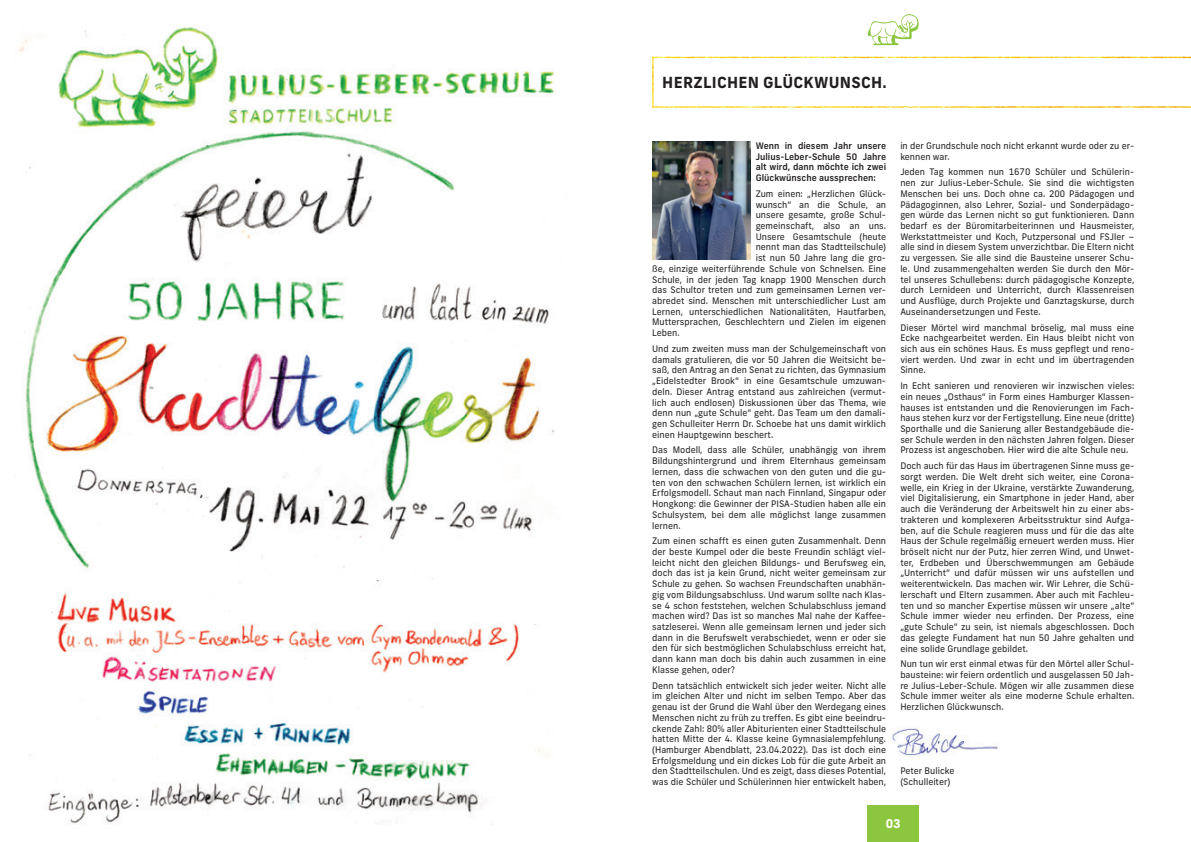
<style>
.page{position:relative;width:1191px;height:842px;background:#fff}
.page>*{position:absolute;margin:0;border:0;box-sizing:border-box;transform-origin:0 0}
.t1{font:700 15.2px "Frank New";letter-spacing:.02em;color:#231f20}
.t2{font:700 12px "Frank New";color:#fff}
.t3{font:9px/10.7px "Frank New";color:#231f20;text-align:justify}
.t4{font:500 9px/10.7px "Frank New";color:#231f20;text-align:justify}
</style>
<div class="page">
<img style="left:652px;top:57px;width:539px;height:51px">
<img style="left:890px;top:728px;width:108px;height:27px">
<img style="left:19px;top:27px;width:536px;height:798px">
<img style="left:652px;top:142px;width:98px;height:117px">
<div style="left:867px;top:805px;width:51px;height:37px;background:#8bc63e"></div>
<svg style="left:867px;top:14px;width:51px;height:31px"></svg>
<h1 class="t1" style="left:662px;top:73px;width:226px">HERZLICHEN GLÜCKWUNSCH.</h1>
<p class="t4" style="left:755px;top:140px;width:132px">Wenn in diesem Jahr unsere Julius-Leber-Schule 50 Jahre alt wird, dann möchte ich zwei Glückwünsche aussprechen:</p>
<p class="t3" style="left:755px;top:188px;width:132px">Zum einen: „Herzlichen Glück-</p>
<p class="t3" style="left:755px;top:199px;width:132px">wunsch“ an die Schule, an</p>
<p class="t3" style="left:755px;top:210px;width:132px">unsere gesamte, große Schul-</p>
<p class="t3" style="left:755px;top:220px;width:132px">gemeinschaft, also an uns.</p>
<p class="t3" style="left:755px;top:231px;width:132px">Unsere Gesamtschule (heute</p>
<p class="t3" style="left:755px;top:242px;width:132px">nennt man das Stadtteilschule)</p>
<p class="t3" style="left:755px;top:252px;width:132px">ist nun 50 Jahre lang die gro-</p>
<p class="t3" style="left:652px;top:263px;width:235px">ße, einzige weiterführende Schule von Schnelsen. Eine</p>
<p class="t3" style="left:652px;top:274px;width:235px">Schule, in der jeden Tag knapp 1900 Menschen durch</p>
<p class="t3" style="left:652px;top:285px;width:235px">das Schultor treten und zum gemeinsamen Lernen ver-</p>
<p class="t3" style="left:652px;top:295px;width:235px">abredet sind. Menschen mit unterschiedlicher Lust am</p>
<p class="t3" style="left:652px;top:306px;width:235px">Lernen, unterschiedlichen Nationalitäten, Hautfarben,</p>
<p class="t3" style="left:652px;top:317px;width:235px">Muttersprachen, Geschlechtern und Zielen im eigenen</p>
<p class="t3" style="left:652px;top:327px;width:29px">Leben.</p>
<p class="t3" style="left:652px;top:343px;width:235px">Und zum zweiten muss man der Schulgemeinschaft von damals gratulieren, die vor 50 Jahren die Weitsicht be&shy;saß, den Antrag an den Senat zu richten, das Gymnasium „Eidelstedter Brook“ in eine Gesamtschule umzuwan&shy;deln. Dieser Antrag entstand aus zahlreichen (vermut&shy;lich auch endlosen) Diskussionen über das Thema, wie denn nun „gute Schule“ geht. Das Team um den damali&shy;gen Schulleiter Herrn Dr. Schoebe hat uns damit wirklich einen Hauptgewinn beschert.</p>
<p class="t3" style="left:652px;top:445px;width:236px">Das Modell, dass alle Schüler, unabhängig von ihrem Bildungshintergrund und ihrem Elternhaus gemeinsam lernen, dass die schwachen von den guten und die gu&shy;ten von den schwachen Schülern lernen, ist wirklich ein Erfolgsmodell. Schaut man nach Finnland, Singapur oder Hongkong: die Gewinner der PISA-Studien haben alle ein Schulsystem, bei dem alle möglichst lange zusammen lernen.</p>
<p class="t3" style="left:652px;top:536px;width:236px">Zum einen schafft es einen guten Zusammenhalt. Denn der beste Kumpel oder die beste Freundin schlägt viel&shy;leicht nicht den gleichen Bildungs- und Berufsweg ein, doch das ist ja kein Grund, nicht weiter gemeinsam zur Schule zu gehen. So wachsen Freundschaften unabhän&shy;gig vom Bildungsabschluss. Und warum sollte nach Klas&shy;se 4 schon feststehen, welchen Schulabschluss jemand machen wird? Das ist so manches Mal nahe der Kaffee&shy;satzleserei. Wenn alle gemeinsam lernen und jeder sich dann in die Berufswelt verabschiedet, wenn er oder sie den für sich bestmöglichen Schulabschluss erreicht hat, dann kann man doch bis dahin auch zusammen in eine Klasse gehen, oder?</p>
<p class="t3" style="left:652px;top:680px;width:235px">Denn tatsächlich entwickelt sich jeder weiter. Nicht alle im gleichen Alter und nicht im selben Tempo. Aber das genau ist der Grund die Wahl über den Werdegang eines Menschen nicht zu früh zu treffen. Es gibt eine beeindru&shy;ckende Zahl: 80% aller Abiturienten einer Stadtteilschule hatten Mitte der 4. Klasse keine Gymnasialempfehlung. (Hamburger Abendblatt, 23.04.2022). Das ist doch eine Erfolgsmeldung und ein dickes Lob für die gute Arbeit an den Stadtteilschulen. Und es zeigt, dass dieses Potential, was die Schüler und Schülerinnen hier entwickelt haben,</p>
<p class="t3" style="left:900px;top:140px;width:235px">in der Grundschule noch nicht erkannt wurde oder zu er&shy;kennen war.</p>
<p class="t3" style="left:900px;top:167px;width:235px">Jeden Tag kommen nun 1670 Schüler und Schülerin&shy;nen zur Julius-Leber-Schule. Sie sind die wichtigsten Menschen bei uns. Doch ohne ca. 200 Pädagogen und Pädagoginnen, also Lehrer, Sozial- und Sonderpädago&shy;gen würde das Lernen nicht so gut funktionieren. Dann bedarf es der Büromitarbeiterinnen und Hausmeister, Werkstattmeister und Koch, Putzpersonal und FSJler – alle sind in diesem System unverzichtbar. Die Eltern nicht zu vergessen. Sie alle sind die Bausteine unserer Schu&shy;le. Und zusammengehalten werden Sie durch den Mör&shy;tel unseres Schullebens: durch pädagogische Konzepte, durch Lernideen und Unterricht, durch Klassenreisen und Ausflüge, durch Projekte und Ganztagskurse, durch Auseinandersetzungen und Feste.</p>
<p class="t3" style="left:900px;top:322px;width:235px">Dieser Mörtel wird manchmal bröselig, mal muss eine Ecke nachgearbeitet werden. Ein Haus bleibt nicht von sich aus ein schönes Haus. Es muss gepflegt und reno&shy;viert werden. Und zwar in echt und im übertragenden Sinne.</p>
<p class="t3" style="left:900px;top:380px;width:236px">In Echt sanieren und renovieren wir inzwischen vieles: ein neues „Osthaus“ in Form eines Hamburger Klassen&shy;hauses ist entstanden und die Renovierungen im Fach&shy;haus stehen kurz vor der Fertigstellung. Eine neue (dritte)<br>Sporthalle und die Sanierung aller Bestandgebäude die&shy;ser Schule werden in den nächsten Jahren folgen. Dieser Prozess ist angeschoben. Hier wird die alte Schule neu.</p>
<p class="t3" style="left:900px;top:461px;width:236px">Doch auch für das Haus im übertragenen Sinne muss ge&shy;sorgt werden. Die Welt dreht sich weiter, eine Corona&shy;welle, ein Krieg in der Ukraine, verstärkte Zuwanderung, viel Digitalisierung, ein Smartphone in jeder Hand, aber auch die Veränderung der Arbeitswelt hin zu einer abs&shy;trakteren und komplexeren Arbeitsstruktur sind Aufga&shy;ben, auf die Schule reagieren muss und für die das alte Haus der Schule regelmäßig erneuert werden muss. Hier bröselt nicht nur der Putz, hier zerren Wind, und Unwet&shy;ter, Erdbeben und Überschwemmungen am Gebäude „Unterricht“ und dafür müssen wir uns aufstellen und weiterentwickeln. Das machen wir. Wir Lehrer, die Schü&shy;lerschaft und Eltern zusammen. Aber auch mit Fachleu&shy;ten und so mancher Expertise müssen wir unsere „alte“ Schule immer wieder neu erfinden. Der Prozess, eine „gute Schule“ zu sein, ist niemals abgeschlossen. Doch das gelegte Fundament hat nun 50 Jahre gehalten und eine solide Grundlage gebildet.</p>
<p class="t3" style="left:900px;top:659px;width:235px">Nun tun wir erst einmal etwas für den Mörtel aller Schul&shy;bausteine: wir feiern ordentlich und ausgelassen 50 Jah&shy;re Julius-Leber-Schule. Mögen wir alle zusammen diese Schule immer weiter als eine moderne Schule erhalten.<br>Herzlichen Glückwunsch.</p>
<p class="t3" style="left:900px;top:765px;width:56px">Peter Bulicke (Schulleiter)</p>
<h2 class="t2" style="left:885px;top:815px;width:16px">03</h2>
</div>
